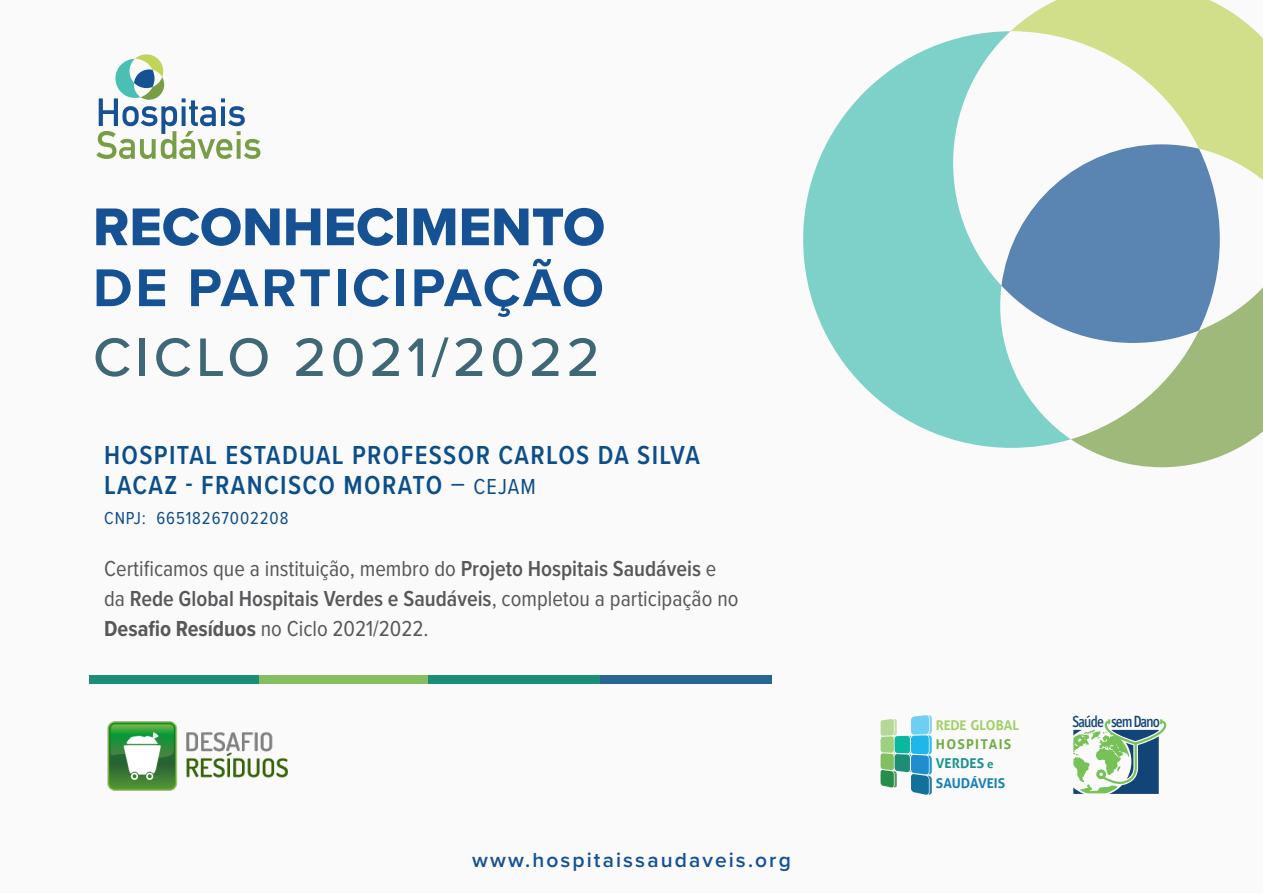
<style>
.page{position:relative;width:1263px;height:893px;background:#fafafa}
.page>*{position:absolute;margin:0;border:0;box-sizing:border-box;transform-origin:0 0}
.t1{font:500 56.1px "Proxima Nova";letter-spacing:.075em;color:#406776}
.t2{font:55.05px/60.9px "Proxima Nova Extrabld";color:#165194}
.t3{font:600 27px/30px "Proxima Nova Cond";letter-spacing:.05em;color:#0c4e8a}
.t4{font:22.5px/30px "Proxima Nova Cond";color:#57585a}
.t5{font:600 21px "Proxima Nova";letter-spacing:.1em;color:#165194}
.t6{font:18px "Proxima Nova Cond";letter-spacing:.05em;color:#0c4e8a}
.t7{font:500 16.35px "Officina Sans ITC Pro";letter-spacing:-.075em;color:#124477;scale:.88 1}
.t8{font:700 13.5px/19.4px "Aller";letter-spacing:.005em;color:#71ad44}
.t9{font:700 13.5px "Aller";color:#a3d068}
.s1{font-family:"Proxima Nova";font-weight:700}
.s2{font-weight:400}
.s3{font-weight:400;font-size:22.5px}
.s4{font-weight:600}
.s5{font-weight:700}
.s6{font-size:13.35px}
.s7{font-size:16.2px}
.s8{color:#199492}
.s9{font-size:11.55px;color:#199492}
.s10{color:#1a82b8}
</style>
<div class="page">
<svg style="left:96px;top:54px;width:164px;height:105px"></svg>
<svg style="left:1073px;top:719px;width:93px;height:75px"></svg>
<svg style="left:880px;top:715px;width:52px;height:80px"></svg>
<div style="left:89px;top:675px;width:172px;height:9px;background:#1a8f76"></div>
<div style="left:259px;top:675px;width:171px;height:9px;background:#83bf60"></div>
<div style="left:600px;top:675px;width:172px;height:9px;background:#276692"></div>
<div style="left:428px;top:675px;width:172px;height:9px;background:#1a8f76"></div>
<svg style="left:1071px;top:226px;width:192px;height:241px"></svg>
<svg style="left:1011px;top:0;width:252px;height:226px"></svg>
<svg style="left:803px;top:31px;width:268px;height:417px;fill:#7ed1c8"></svg>
<img style="left:107px;top:721px;width:181px;height:70px">
<p class="t2" style="left:93px;top:196px;width:514px">RECONHECIMENTO<br><span class="s1">DE PARTICIPAÇÃO</span></p>
<p class="t1" style="left:93px;top:315px;width:508px">CICLO 2021/2022</p>
<p class="t3" style="left:104px;top:440px;width:597px">HOSPITAL ESTADUAL PROFESSOR CARLOS DA SILVA<br>LACAZ - FRANCISCO MORATO <span class="s2">–</span> <span class="s3">CEJAM</span></p>
<p class="t6" style="left:104px;top:505px;width:186px">CNPJ: 66518267002208</p>
<p class="t4" style="left:104px;top:553px;width:636px">Certificamos que a instituição, membro do <span class="s4">Projeto Hospitais Saudáveis</span> e da <span class="s4">Rede Global Hospitais Verdes e Saudáveis</span>, completou a participação no<br><span class="s5">Desafio Resíduos</span> no Ciclo 2021/2022.</p>
<p class="t5" style="left:472px;top:844px;width:320px">www.hospitaissaudaveis.org</p>
<p class="t9" style="left:936px;top:716px;width:85px"><span class="s6">REDE</span> GLOBAL</p>
<p class="t7" style="left:1072px;top:711px;width:101px"><span class="s7">Saúde</span> sem Dano</p>
<p class="t8" style="left:936px;top:734px;width:77px">HOSPITAIS<br><span class="s8">VERDES</span> <span class="s9">e<br></span><span class="s10">SAUDÁVEIS</span></p>
</div>
